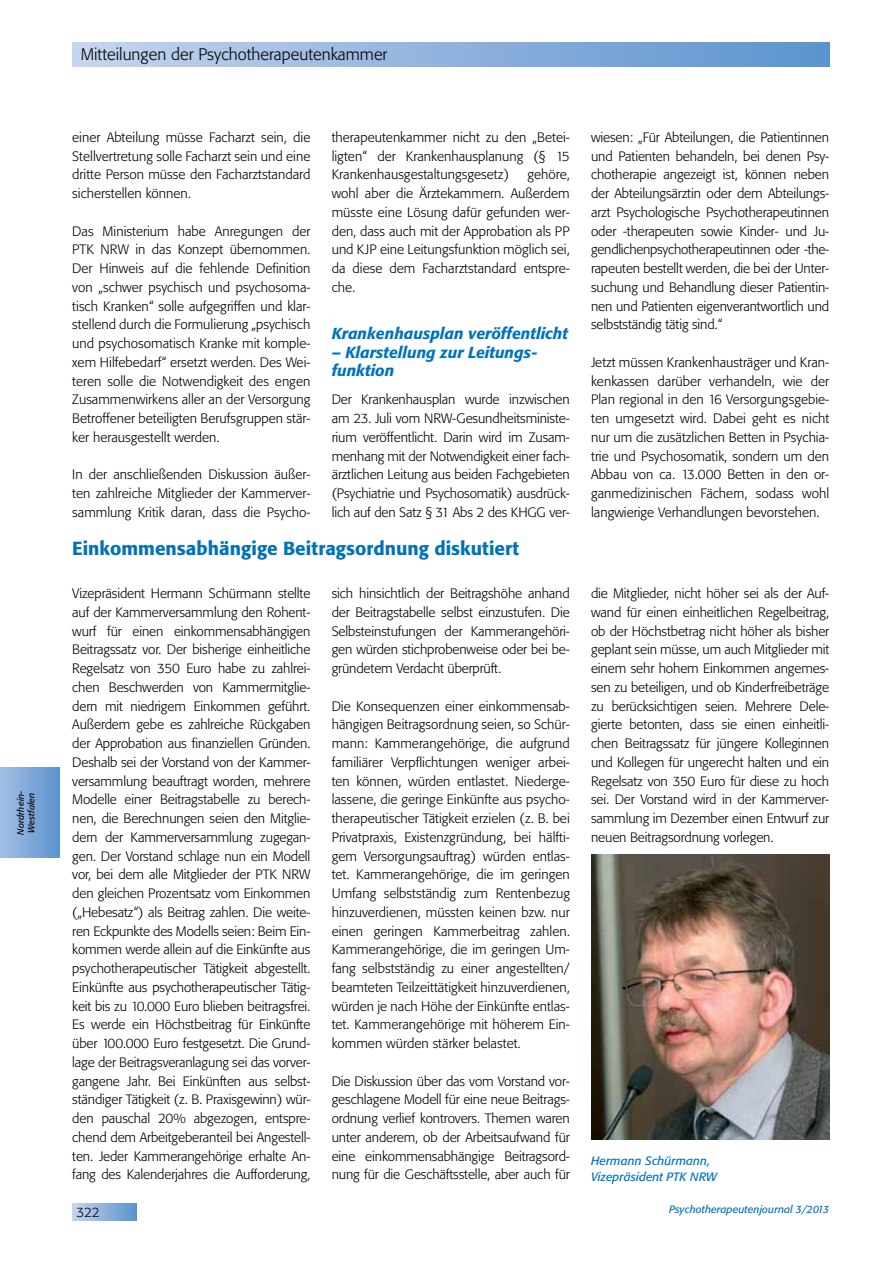
<style>
.page{position:relative;width:893px;height:1263px;background:#fff}
.page>*{position:absolute;margin:0;border:0;box-sizing:border-box;transform-origin:0 0}
.t1{font:500 18.75px "Tn T Form BSK";color:#0072bc}
.t2{font:300 16.5px "Tn T Form BSK";color:#000}
.t3{font:italic 500 15.75px/18.8px "Tn T Form BSK";color:#0072bc}
.t4{font:300 13.5px/18.8px "Tn T Form BSK";color:#000;text-align:justify}
.t5{font:italic 12px/16.5px "Tn T Form BSK";color:#0072bc}
.t6{font:italic 10.5px "Tn T Form BSK";color:#0072bc}
.t7{font:italic 9px/10.8px "Tn T Form BSK";color:#000}
</style>
<div class="page">
<div style="left:72px;top:43px;width:757px;height:24px;background:linear-gradient(to right,#c6d4ee,#5a92cf)"></div>
<div style="left:72px;top:1203px;width:64px;height:17px;background:linear-gradient(to right,#c7d4ee,#5d94cf)"></div>
<div style="left:0;top:767px;width:60px;height:91px;background:linear-gradient(to right,#a4bee3,#5c95cf)"></div>
<img style="left:591px;top:855px;width:238px;height:285px">
<p class="t7" style="left:15px;top:835px;width:45px;rotate:-90deg">Nordrhein-<br>Westfalen</p>
<p class="t2" style="left:81px;top:44px;width:308px">Mitteilungen der Psychotherapeutenkammer</p>
<p class="t4" style="left:72px;top:128px;width:240px">einer Abteilung müsse Facharzt sein, die Stellvertretung solle Facharzt sein und eine dritte Person müsse den Facharztstandard sicherstellen können.</p>
<p class="t4" style="left:72px;top:222px;width:240px">Das Ministerium habe Anregungen der PTK NRW in das Konzept übernommen.<br>Der Hinweis auf die fehlende Definition von „schwer psychisch und psychosoma&shy;tisch Kranken“ solle aufgegriffen und klar&shy;stellend durch die Formulierung „psychisch und psychosomatisch Kranke mit komple&shy;xem Hilfebedarf“ ersetzt werden. Des Wei&shy;teren solle die Notwendigkeit des engen Zusammenwirkens aller an der Versorgung Betroffener beteiligten Berufsgruppen stär&shy;ker herausgestellt werden.</p>
<p class="t4" style="left:72px;top:465px;width:240px">In der anschließenden Diskussion äußer&shy;ten zahlreiche Mitglieder der Kammerver&shy;sammlung Kritik daran, dass die Psycho-</p>
<p class="t4" style="left:332px;top:128px;width:240px">therapeutenkammer nicht zu den „Betei&shy;ligten“ der Krankenhausplanung (§ 15<br>Krankenhausgestaltungsgesetz)</p>
<p class="t4" style="left:332px;top:165px;width:240px;text-indent:196px">gehöre, wohl aber die Ärztekammern. Außerdem müsste eine Lösung dafür gefunden wer&shy;den, dass auch mit der Approbation als PP und KJP eine Leitungsfunktion möglich sei, da diese dem Facharztstandard entspre&shy;che.</p>
<p class="t3" style="left:332px;top:324px;width:238px">Krankenhausplan veröffentlicht</p>
<p class="t3" style="left:332px;top:342px;width:207px">– Klarstellung zur Leitungs&shy;funktion</p>
<p class="t4" style="left:332px;top:390px;width:240px">Der Krankenhausplan wurde inzwischen am 23. Juli vom NRW-Gesundheitsministe&shy;rium veröffentlicht. Darin wird im Zusam&shy;menhang mit der Notwendigkeit einer fach&shy;ärztlichen Leitung aus beiden Fachgebieten (Psychiatrie und Psychosomatik) ausdrück&shy;lich auf den Satz § 31 Abs 2 des KHGG ver-</p>
<h1 class="t1" style="left:72px;top:537px;width:448px">Einkommensabhängige Beitragsordnung diskutiert</h1>
<p class="t4" style="left:72px;top:584px;width:240px">Vizepräsident Hermann Schürmann stellte auf der Kammerversammlung den Rohent&shy;wurf für einen einkommensabhängigen Beitragssatz vor. Der bisherige einheitliche Regelsatz von 350 Euro habe zu zahlrei&shy;chen Beschwerden von Kammermitglie&shy;dern mit niedrigem Einkommen geführt.<br>Außerdem gebe es zahlreiche Rückgaben der Approbation aus finanziellen Gründen.<br>Deshalb sei der Vorstand von der Kammer&shy;versammlung beauftragt worden, mehrere Modelle einer Beitragstabelle zu berech&shy;nen, die Berechnungen seien den Mitglie&shy;dern der Kammerversammlung zugegan&shy;gen. Der Vorstand schlage nun ein Modell vor, bei dem alle Mitglieder der PTK NRW den gleichen Prozentsatz vom Einkommen („Hebesatz“) als Beitrag zahlen. Die weite&shy;ren Eckpunkte des Modells seien: Beim Ein&shy;kommen werde allein auf die Einkünfte aus psychotherapeutischer Tätigkeit abgestellt.<br>Einkünfte aus psychotherapeutischer Tätig&shy;keit bis zu 10.000 Euro blieben beitragsfrei.<br>Es werde ein Höchstbeitrag für Einkünfte über 100.000 Euro festgesetzt. Die Grund&shy;lage der Beitragsveranlagung sei das vorver&shy;gangene Jahr. Bei Einkünften aus selbst&shy;ständiger Tätigkeit (z. B. Praxisgewinn) wür&shy;den pauschal 20% abgezogen, entspre&shy;chend dem Arbeitgeberanteil bei Angestell&shy;ten. Jeder Kammerangehörige erhalte An&shy;fang des Kalenderjahres die Aufforderung,</p>
<p class="t4" style="left:332px;top:584px;width:240px">sich hinsichtlich der Beitragshöhe anhand der Beitragstabelle selbst einzustufen. Die Selbsteinstufungen der Kammerangehöri&shy;gen würden stichprobenweise oder bei be&shy;gründetem Verdacht überprüft.</p>
<p class="t4" style="left:332px;top:696px;width:240px">Die Konsequenzen einer einkommensab&shy;hängigen Beitragsordnung seien, so Schür&shy;mann: Kammerangehörige, die aufgrund familiärer Verpflichtungen weniger arbei&shy;ten können, würden entlastet. Niederge&shy;lassene, die geringe Einkünfte aus psycho&shy;therapeutischer Tätigkeit erzielen (z. B. bei Privatpraxis, Existenzgründung, bei hälfti&shy;gem Versorgungsauftrag) würden entlas&shy;tet. Kammerangehörige, die im geringen Umfang selbstständig zum Rentenbezug hinzuverdienen, müssten keinen bzw. nur einen geringen Kammerbeitrag zahlen.<br>Kammerangehörige, die im geringen Um&shy;fang selbstständig zu einer angestellten/ beamteten Teilzeittätigkeit hinzuverdienen, würden je nach Höhe der Einkünfte entlas&shy;tet. Kammerangehörige mit höherem Ein&shy;kommen würden stärker belastet.</p>
<p class="t4" style="left:332px;top:1071px;width:240px">Die Diskussion über das vom Vorstand vor&shy;geschlagene Modell für eine neue Beitrags&shy;ordnung verlief kontrovers. Themen waren unter anderem, ob der Arbeitsaufwand für eine einkommensabhängige Beitragsord&shy;nung für die Geschäftsstelle, aber auch für</p>
<p class="t4" style="left:591px;top:128px;width:240px">wiesen: „Für Abteilungen, die Patientinnen und Patienten behandeln, bei denen Psy&shy;chotherapie angezeigt ist, können neben der Abteilungsärztin oder dem Abteilungs&shy;arzt Psychologische Psychotherapeutinnen oder -therapeuten sowie Kinder- und Ju&shy;gendlichenpsychotherapeutinnen oder -the&shy;rapeuten bestellt werden, die bei der Unter&shy;suchung und Behandlung dieser Patientin&shy;nen und Patienten eigenverantwortlich und selbstständig tätig sind.“</p>
<p class="t4" style="left:591px;top:353px;width:240px">Jetzt müssen Krankenhausträger und Kran&shy;kenkassen darüber verhandeln, wie der Plan regional in den 16 Versorgungsgebie&shy;ten umgesetzt wird. Dabei geht es nicht nur um die zusätzlichen Betten in Psychia&shy;trie und Psychosomatik, sondern um den Abbau von ca. 13.000 Betten in den or&shy;ganmedizinischen Fächern, sodass wohl langwierige Verhandlungen bevorstehen.</p>
<p class="t4" style="left:591px;top:584px;width:240px">die Mitglieder, nicht höher sei als der Auf&shy;wand für einen einheitlichen Regelbeitrag, ob der Höchstbetrag nicht höher als bisher geplant sein müsse, um auch Mitglieder mit einem sehr hohem Einkommen angemes&shy;sen zu beteiligen, und ob Kinderfreibeträge zu berücksichtigen seien. Mehrere Dele&shy;gierte betonten, dass sie einen einheitli&shy;chen Beitragssatz für jüngere Kolleginnen und Kollegen für ungerecht halten und ein Regelsatz von 350 Euro für diese zu hoch sei. Der Vorstand wird in der Kammerver&shy;sammlung im Dezember einen Entwurf zur neuen Beitragsordnung vorlegen.</p>
<p class="t5" style="left:591px;top:1152px;width:127px">Hermann Schürmann,<br>Vizepräsident PTK NRW</p>
<p class="t4" style="left:77px;top:1202px;width:25px">322</p>
<p class="t6" style="left:669px;top:1203px;width:162px">Psychotherapeutenjournal 3/2013</p>
</div>
